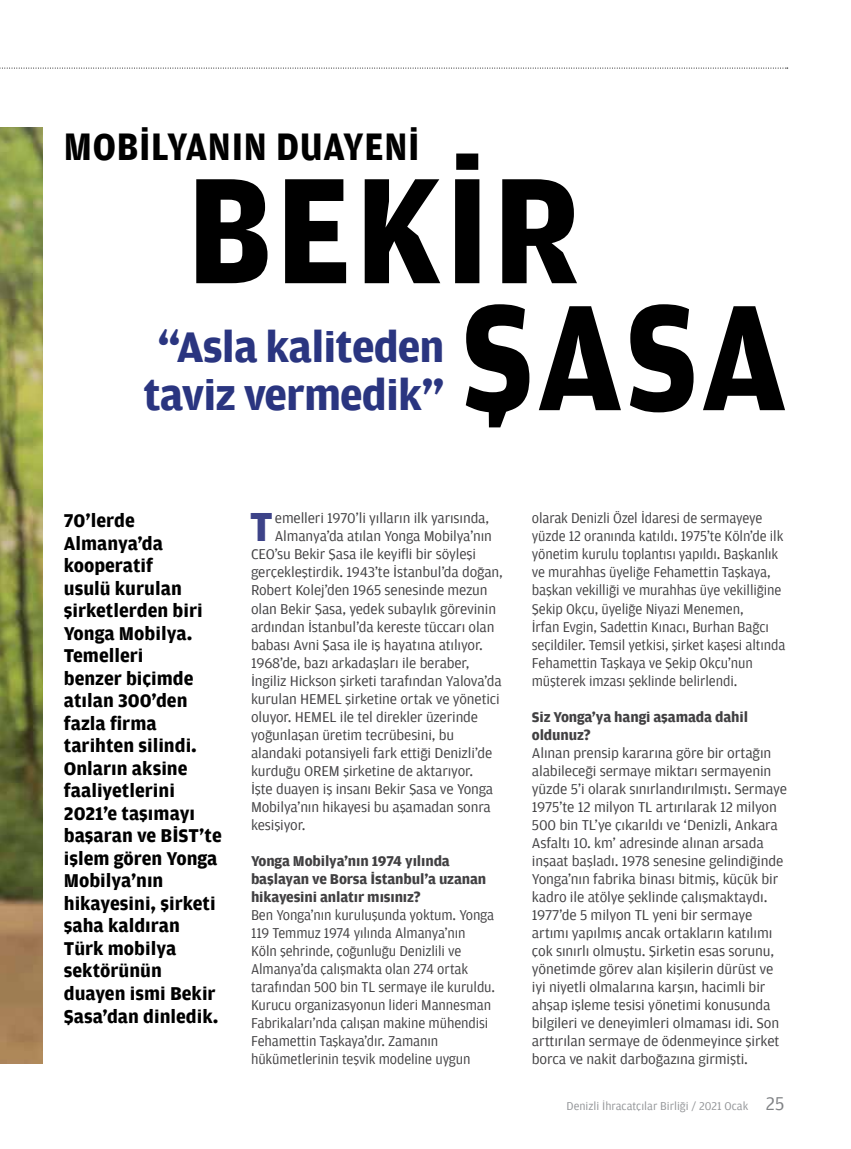
<style>
.page{position:relative;width:851px;height:1149px;background:#fff}
.page>*{position:absolute;margin:0;border:0;box-sizing:border-box;transform-origin:0 0}
.t1{font:700 159.6px/126.9px "Amplitude Bold Z";letter-spacing:.02em;color:#000;scale:.89 1}
.t2{font:700 45px/48px "Amplitude Bold Z";letter-spacing:-.02em;color:#2a3580;text-align:center}
.t3{font:700 42.6px "Amplitude Bold Z";color:#3d4388}
.t4{font:700 40.35px "Amplitude Bold Z";letter-spacing:.02em;color:#000;scale:.89 1}
.t5{font:700 19.5px/22.5px "Amplitude Bold Z";color:#000}
.t6{font:15px/18px "Amplitude Book Z";letter-spacing:-.01em;color:#414042}
.t7{font:700 15px/18px "Amplitude Bold Z";letter-spacing:-.01em;color:#414042}
.t8{font:12px "Amplitude Book Z";color:#939598}
.s1{font-size:19.5px;color:#808285}
</style>
<div class="page">
<img style="left:0;top:128px;width:42px;height:935px">
<svg style="left:0;top:68px;width:787px;height:1px"></svg>
<h3 class="t4" style="left:64px;top:124px;width:395px">MOBILYANIN DUAYENI</h3>
<h1 class="t1" style="left:461px;top:168px;width:367px;text-indent:-274px">BEKIR<br>ŞASA</h1>
<h2 class="t2" style="left:143px;top:323px;width:303px">“Asla kaliteden taviz vermedik”</h2>
<p class="t5" style="left:64px;top:509px;width:159px">70’lerde<br>Almanya’da kooperatif<br>usulü kurulan şirketlerden biri<br>Yonga Mobilya.<br>Temelleri<br>benzer biçimde atılan 300’den fazla firma tarihten silindi.<br>Onların aksine faaliyetlerini<br>2021’e taşımayı başaran ve BİST’te işlem gören Yonga<br>Mobilya’nın hikayesini, şirketi şaha kaldıran<br>Türk mobilya sektörünün duayen ismi Bekir<br>Şasa’dan dinledik.</p>
<h3 class="t3" style="left:250px;top:503px;width:25px">T</h3>
<p class="t6" style="left:275px;top:509px;width:216px">emelleri 1970’li yılların ilk yarısında,</p>
<p class="t6" style="left:275px;top:527px;width:218px">Almanya’da atılan Yonga Mobilya’nın</p>
<p class="t6" style="left:251px;top:545px;width:226px">CEO’su Bekir Şasa ile keyifli bir söyleşi</p>
<p class="t6" style="left:251px;top:563px;width:253px">gerçekleştirdik. 1943’te İstanbul’da doğan,</p>
<p class="t6" style="left:251px;top:581px;width:238px">Robert Kolej’den 1965 senesinde mezun</p>
<p class="t6" style="left:251px;top:599px;width:246px">olan Bekir Şasa, yedek subaylık görevinin</p>
<p class="t6" style="left:251px;top:617px;width:245px">ardından İstanbul’da kereste tüccarı olan</p>
<p class="t6" style="left:251px;top:635px;width:233px">babası Avni Şasa ile iş hayatına atılıyor.</p>
<p class="t6" style="left:251px;top:653px;width:220px">1968’de, bazı arkadaşları ile beraber,</p>
<p class="t6" style="left:251px;top:671px;width:252px">İngiliz Hickson şirketi tarafından Yalova’da</p>
<p class="t6" style="left:251px;top:689px;width:250px">kurulan HEMEL şirketine ortak ve yönetici</p>
<p class="t6" style="left:251px;top:707px;width:228px">oluyor. HEMEL ile tel direkler üzerinde</p>
<p class="t6" style="left:251px;top:725px;width:205px">yoğunlaşan üretim tecrübesini, bu</p>
<p class="t6" style="left:251px;top:743px;width:243px">alandaki potansiyeli fark ettiği Denizli’de</p>
<p class="t6" style="left:251px;top:761px;width:223px">kurduğu OREM şirketine de aktarıyor.</p>
<p class="t6" style="left:251px;top:779px;width:244px">İşte duayen iş insanı Bekir Şasa ve Yonga</p>
<p class="t6" style="left:251px;top:797px;width:241px">Mobilya’nın hikayesi bu aşamadan sonra</p>
<p class="t6" style="left:251px;top:815px;width:56px">kesişiyor.</p>
<p class="t7" style="left:251px;top:851px;width:237px">Yonga Mobilya’nın 1974 yılında başlayan ve Borsa İstanbul’a uzanan hikayesini anlatır mısınız?</p>
<p class="t6" style="left:251px;top:905px;width:245px">Ben Yonga’nın kuruluşunda yoktum. Yonga 119 Temmuz 1974 yılında Almanya’nın Köln şehrinde, çoğunluğu Denizlili ve Almanya’da çalışmakta olan 274 ortak tarafından 500 bin TL sermaye ile kuruldu.<br>Kurucu organizasyonun lideri Mannesman Fabrikaları’nda çalışan makine mühendisi Fehamettin Taşkaya’dır. Zamanın hükümetlerinin teşvik modeline uygun</p>
<p class="t6" style="left:531px;top:509px;width:255px">olarak Denizli Özel İdaresi de sermayeye yüzde 12 oranında katıldı. 1975’te Köln’de ilk yönetim kurulu toplantısı yapıldı. Başkanlık ve murahhas üyeliğe Fehamettin Taşkaya, başkan vekilliği ve murahhas üye vekilliğine Şekip Okçu, üyeliğe Niyazi Menemen,<br>İrfan Evgin, Sadettin Kınacı, Burhan Bağcı seçildiler. Temsil yetkisi, şirket kaşesi altında Fehamettin Taşkaya ve Şekip Okçu’nun müşterek imzası şeklinde belirlendi.</p>
<p class="t7" style="left:531px;top:707px;width:218px">Siz Yonga’ya hangi aşamada dahil oldunuz?</p>
<p class="t6" style="left:531px;top:743px;width:257px">Alınan prensip kararına göre bir ortağın alabileceği sermaye miktarı sermayenin yüzde 5’i olarak sınırlandırılmıştı. Sermaye 1975’te 12 milyon TL artırılarak 12 milyon 500 bin TL’ye çıkarıldı ve ‘Denizli, Ankara Asfaltı 10. km’ adresinde alınan arsada inşaat başladı. 1978 senesine gelindiğinde Yonga’nın fabrika binası bitmiş, küçük bir kadro ile atölye şeklinde çalışmaktaydı.<br>1977’de 5 milyon TL yeni bir sermaye artımı yapılmış ancak ortakların katılımı çok sınırlı olmuştu. Şirketin esas sorunu, yönetimde görev alan kişilerin dürüst ve iyi niyetli olmalarına karşın, hacimli bir ahşap işleme tesisi yönetimi konusunda bilgileri ve deneyimleri olmaması idi. Son arttırılan sermaye de ödenmeyince şirket borca ve nakit darboğazına girmişti.</p>
<p class="t8" style="left:566px;top:1099px;width:219px">Denizli İhracatçılar Birliği / 2021 Ocak <span class="s1">25</span></p>
</div>
